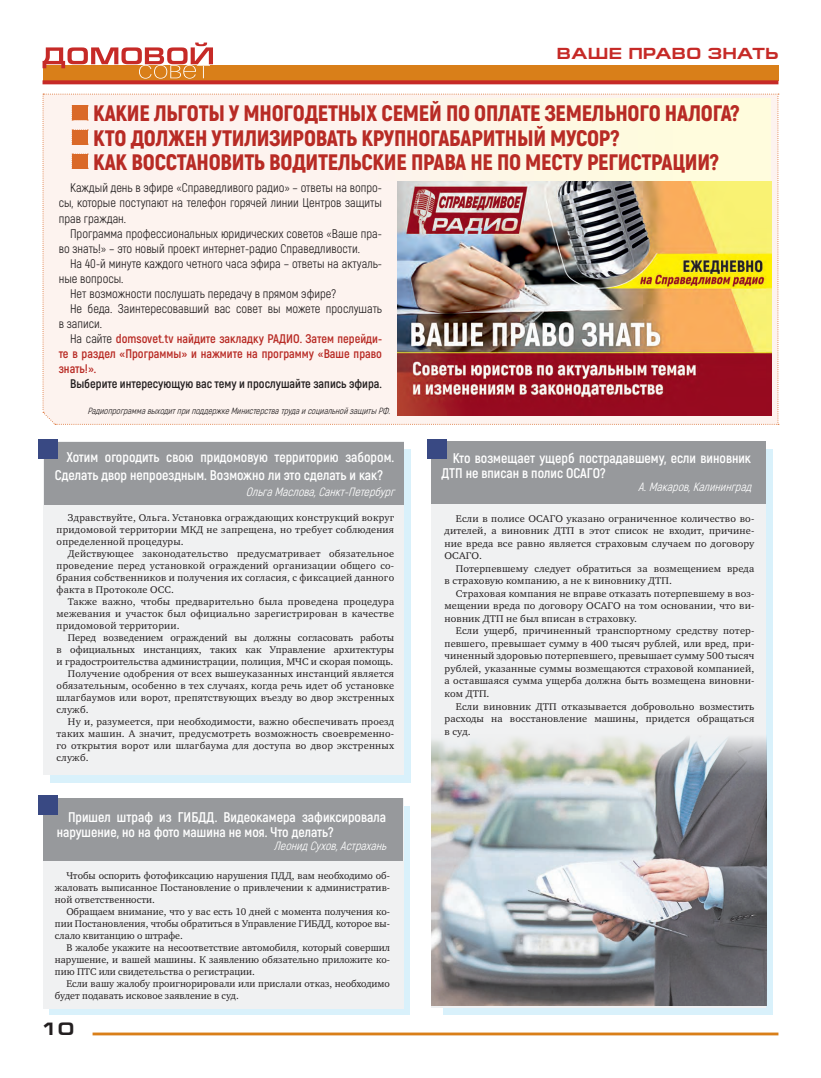
<style>
.page{position:relative;width:821px;height:1078px;background:#fff}
.page>*{position:absolute;margin:0;border:0;box-sizing:border-box;transform-origin:0 0}
.t1{font:900 22.4px "Akrobat";letter-spacing:-.01em;color:#b82b25}
.t2{font:700 17.9px "Europe Extended C";color:#231f20}
.t3{font:700 16px "Europe Extended C";letter-spacing:.03em;color:#c62a27}
.No_Spacing{font:700 14px/15px "Akrobat";color:#fff}
.No_Spacing-2{font:12.5px/15px "Akrobat";color:#231f20}
.No_Spacing-3{font:700 12.5px/15px "Akrobat";color:#b82b25;text-align:justify}
.No_Spacing-4{font:700 12.5px "Akrobat";color:#231f20}
.No_Spacing-5{font:italic 12px "Akrobat";color:#fff}
.No_Spacing-6{font:10px/12px "Charter C";letter-spacing:.01em;color:#231f20;text-align:justify}
.No_Spacing-7{font:10px/12.5px "Charter C";letter-spacing:.01em;color:#231f20;text-align:justify;scale:1.04 1}
.No_Spacing-8{font:italic 9px "Akrobat";color:#231f20}
.s1{font-weight:400;color:#231f20}
</style>
<div class="page">
<hr style="left:93px;top:1032px;width:685px;height:3px;background:#d97f19">
<div style="left:43px;top:65px;width:735px;height:15px;background:#d97f19"></div>
<svg style="left:43px;top:80px;width:735px;height:4px;background:#c73125"></svg>
<svg style="left:43px;top:43px;width:170px;height:36px"></svg>
<div style="left:442px;top:449px;width:330px;height:565px;background:#d9f1fb"></div>
<div style="left:50px;top:449px;width:360px;height:333px;background:#d9f1fb"></div>
<div style="left:43px;top:441px;width:361px;height:334px;background:#f0f1f2"></div>
<img style="left:43px;top:94px;width:736px;height:331px">
<div style="left:44px;top:442px;width:359px;height:62px;background:#97999c"></div>
<svg style="left:49px;top:806px;width:361px;height:208px;fill:#d9f1fb"></svg>
<div style="left:43px;top:797px;width:361px;height:210px;background:#f0f1f2"></div>
<div style="left:43px;top:798px;width:360px;height:62px;background:#97999c"></div>
<div style="left:38px;top:439px;width:20px;height:19px;background:#394983"></div>
<div style="left:38px;top:795px;width:20px;height:19px;background:#394983"></div>
<div style="left:431px;top:441px;width:335px;height:566px;background:#f0f1f2"></div>
<div style="left:431px;top:441px;width:335px;height:62px;background:#97999c"></div>
<div style="left:427px;top:439px;width:20px;height:19px;background:#394983"></div>
<img style="left:431px;top:737px;width:335px;height:268px">
<p class="t3" style="left:557px;top:44px;width:223px">ВАШЕ ПРАВО ЗНАТЬ</p>
<p class="t1" style="left:93px;top:99px;width:648px">КАКИЕ ЛЬГОТЫ У МНОГОДЕТНЫХ СЕМЕЙ ПО ОПЛАТЕ ЗЕМЕЛЬНОГО НАЛОГА?</p>
<p class="t1" style="left:93px;top:123px;width:528px">КТО ДОЛЖЕН УТИЛИЗИРОВАТЬ КРУПНОГАБАРИТНЫЙ МУСОР?</p>
<p class="t1" style="left:93px;top:147px;width:627px">КАК ВОССТАНОВИТЬ ВОДИТЕЛЬСКИЕ ПРАВА НЕ ПО МЕСТУ РЕГИСТРАЦИИ?</p>
<p class="No_Spacing-2" style="left:59px;top:180px;width:325px;text-align:justify;text-indent:11px">Каждый день в эфире «Справедливого радио» – ответы на вопро&shy;сы, которые поступают на телефон горячей линии Центров защиты прав граждан.</p>
<p class="No_Spacing-2" style="left:59px;top:226px;width:325px;text-indent:11px">Программа профессиональных юридических советов «Ваше пра&shy;во знать!» – это новый проект интернет-радио Справедливости.</p>
<p class="No_Spacing-2" style="left:59px;top:256px;width:325px;text-indent:11px">На 40-й минуте каждого четного часа эфира – ответы на актуаль&shy;ные вопросы.</p>
<p class="No_Spacing-2" style="left:70px;top:286px;width:267px">Нет возможности послушать передачу в прямом эфире?</p>
<p class="No_Spacing-2" style="left:59px;top:301px;width:325px;text-indent:11px">Не беда. Заинтересовавший вас совет вы можете прослушать в записи.</p>
<p class="No_Spacing-3" style="left:59px;top:331px;width:325px;text-indent:11px"><span class="s1">На сайте</span> domsovet.tv найдите закладку РАДИО. Затем перейди&shy;те в раздел «Программы» и нажмите на программу «Ваше право знать!».</p>
<p class="No_Spacing-4" style="left:70px;top:376px;width:313px">Выберите интересующую вас тему и прослушайте запись эфира.</p>
<p class="No_Spacing-8" style="left:87px;top:406px;width:307px">РадиопрограммавыходитприподдержкеМинистерстватрудаисоциальнойзащиты РФ.</p>
<p class="No_Spacing" style="left:55px;top:448px;width:341px;line-height:17.6px;text-indent:11px">Хотим огородить свою придомовую территорию забором.<br>Сделать двор непроездным. Возможно ли это сделать и как?</p>
<p class="No_Spacing-5" style="left:246px;top:484px;width:154px">ОльгаМаслова,Санкт-Петербург</p>
<p class="No_Spacing-6" style="left:57px;top:511px;width:339px;text-indent:11px">Здравствуйте, Ольга. Установка ограждающих конструкций вокруг придомовой территории МКД не запрещена, но требует соблюдения определенной процедуры.</p>
<p class="No_Spacing-6" style="left:57px;top:547px;width:339px;text-indent:11px">Действующее законодательство предусматривает обязательное проведение перед установкой ограждений организации общего со&shy;брания собственников и получения их согласия, с фиксацией данного факта в Протоколе ОСС.</p>
<p class="No_Spacing-6" style="left:57px;top:595px;width:339px;text-indent:11px">Также важно, чтобы предварительно была проведена процедура межевания и участок был официально зарегистрирован в качестве придомовой территории.</p>
<p class="No_Spacing-6" style="left:57px;top:631px;width:339px;text-indent:11px">Перед возведением ограждений вы должны согласовать работы в официальных инстанциях, таких как Управление архитектуры и градостроительства администрации, полиция, МЧС и скорая помощь.</p>
<p class="No_Spacing-6" style="left:57px;top:667px;width:339px;text-indent:11px">Получение одобрения от всех вышеуказанных инстанций является обязательным, особенно в тех случаях, когда речь идет об установке шлагбаумов или ворот, препятствующих въезду во двор экстренных служб.</p>
<p class="No_Spacing-6" style="left:57px;top:715px;width:339px;text-indent:11px">Ну и, разумеется, при необходимости, важно обеспечивать проезд таких машин. А значит, предусмотреть возможность своевременно&shy;го открытия ворот или шлагбаума для доступа во двор экстренных служб.</p>
<p class="No_Spacing" style="left:57px;top:808px;width:331px;text-indent:11px">Пришел штраф из ГИБДД. Видеокамера зафиксировала нарушение, но на фото машина не моя. Что делать?</p>
<p class="No_Spacing-5" style="left:274px;top:838px;width:117px">ЛеонидСухов,Астрахань</p>
<p class="No_Spacing-6" style="left:55px;top:869px;width:336px;text-indent:11px">Чтобы оспорить фотофиксацию нарушения ПДД, вам необходимо об&shy;жаловать выписанное Постановление о привлечении к административ&shy;ной ответственности.</p>
<p class="No_Spacing-6" style="left:55px;top:905px;width:336px;text-indent:11px">Обращаем внимание, что у вас есть 10 дней с момента получения ко&shy;пии Постановления, чтобы обратиться в Управление ГИБДД, которое вы&shy;слало квитанцию о штрафе.</p>
<p class="No_Spacing-6" style="left:55px;top:941px;width:336px;text-indent:11px">В жалобе укажите на несоответствие автомобиля, который совершил нарушение, и вашей машины. К заявлению обязательно приложите ко&shy;пию ПТС или свидетельства о регистрации.</p>
<p class="No_Spacing-6" style="left:55px;top:977px;width:336px;text-indent:11px">Если вашу жалобу проигнорировали или прислали отказ, необходимо будет подавать исковое заявление в суд.</p>
<h2 class="t2" style="left:43px;top:1019px;width:33px">10</h2>
<p class="No_Spacing" style="left:441px;top:451px;width:311px;text-indent:11px">Кто возмещает ущерб пострадавшему, если виновник<br>ДТП не вписан в полис ОСАГО?</p>
<p class="No_Spacing-5" style="left:638px;top:480px;width:118px">А.Макаров,Калининград</p>
<p class="No_Spacing-7" style="left:444px;top:512px;width:299px;text-indent:11px">Если в полисе ОСАГО указано ограниченное количество во&shy;дителей, а виновник ДТП в этот список не входит, причине&shy;ние вреда все равно является страховым случаем по договору ОСАГО.</p>
<p class="No_Spacing-7" style="left:444px;top:562px;width:299px;text-indent:11px">Потерпевшему следует обратиться за возмещением вреда в страховую компанию, а не к виновнику ДТП.</p>
<p class="No_Spacing-7" style="left:444px;top:587px;width:299px;text-indent:11px">Страховая компания не вправе отказать потерпевшему в воз&shy;мещении вреда по договору ОСАГО на том основании, что ви&shy;новник ДТП не был вписан в страховку.</p>
<p class="No_Spacing-7" style="left:444px;top:624px;width:299px;text-indent:11px">Если ущерб, причиненный транспортному средству потер&shy;певшего, превышает сумму в 400 тысяч рублей, или вред, при&shy;чиненный здоровью потерпевшего, превышает сумму 500 тысяч рублей, указанные суммы возмещаются страховой компанией, а оставшаяся сумма ущерба должна быть возмещена виновни&shy;ком ДТП.</p>
<p class="No_Spacing-7" style="left:444px;top:699px;width:299px;text-indent:11px">Если виновник ДТП отказывается добровольно возместить расходы на восстановление машины, придется обращаться в суд.</p>
</div>
